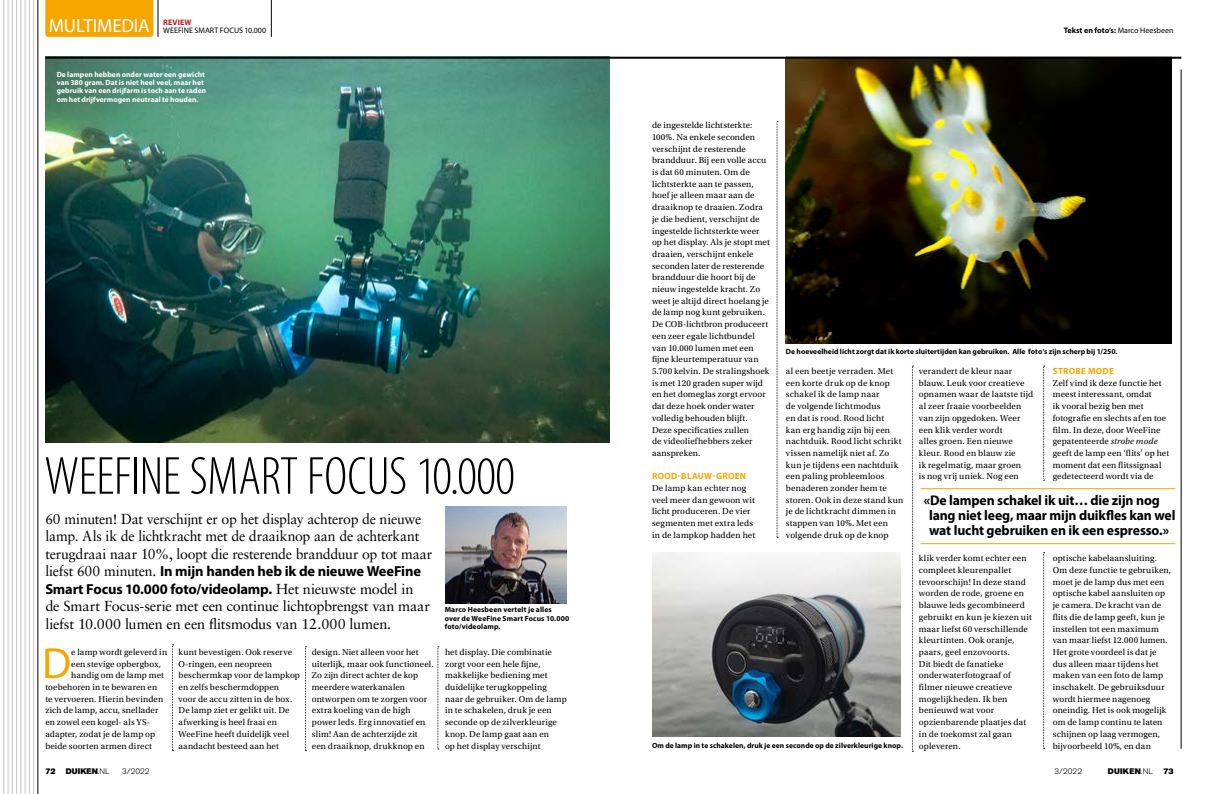
<style>
.page{position:relative;width:1219px;height:794px;background:#fff}
.page>*{position:absolute;margin:0;border:0;box-sizing:border-box;transform-origin:0 0}
.t1{font:300 condensed 54px "Myriad Pro";letter-spacing:-.005em;color:#000}
.t2{font:43.7px "Myriad Pro";color:#f7a600}
.t3{font:19px "Myriad Pro";letter-spacing:-.01em;color:#fff}
.t4{font:14.5px/17.5px "Sabon LT Std";letter-spacing:-.015em;color:#000}
.t5{font:700 14.5px/17.5px "Myriad Pro";letter-spacing:-.015em;color:#000}
.t6{font:700 14px/14.8px "Myriad Pro";letter-spacing:-.01em;color:#000}
.t7{font:9px/11.7px "Utopia Std";letter-spacing:.015em;color:#000}
.t8{font:700 9px "Myriad Pro";letter-spacing:.03em;color:#f7a600}
.t9{font:700 8px "Myriad Pro";color:#000}
.t10{font:8px "Myriad Pro";letter-spacing:.005em;color:#000}
.t11{font:8px "Akzidenz Grotesk BE Super";letter-spacing:.015em;color:#000}
.t12{font:300 8px "Akzidenz Grotesk BE";letter-spacing:.01em;color:#000}
.t13{font:700 8px "Myriad Pro";letter-spacing:.015em;color:#c51a1b}
.t14{font:700 7.5px/8.5px "Myriad Pro";letter-spacing:.005em;color:#000}
.t15{font:700 7.5px/8.5px "Myriad Pro";letter-spacing:.005em;color:#fff}
.s1{font-weight:400}
.s2{font-family:"Sabon LT Std";font-weight:400}
.s3{font-family:"Akzidenz Grotesk BE";font-weight:300}
.s4{font-style:italic}
</style>
<div class="page">
<img style="left:45px;top:59px;width:564px;height:383px">
<hr style="left:38px;top:0;width:1px;height:794px;background:#000">
<hr style="left:33px;top:0;width:1px;height:794px;background:#c6c6c6">
<hr style="left:29px;top:0;width:1px;height:794px;background:#c6c6c6">
<hr style="left:25px;top:0;width:1px;height:794px;background:#c6c6c6">
<hr style="left:21px;top:0;width:1px;height:794px;background:#c6c6c6">
<hr style="left:16px;top:0;width:1px;height:794px;background:#c6c6c6">
<hr style="left:12px;top:0;width:1px;height:794px;background:#c6c6c6">
<hr style="left:8px;top:0;width:1px;height:794px;background:#c6c6c6">
<hr style="left:4px;top:0;width:1px;height:794px;background:#c6c6c6">
<svg style="left:777px;top:121px;width:1px;height:417px"></svg>
<svg style="left:912px;top:366px;width:1px;height:386px"></svg>
<div style="left:45px;top:0;width:108px;height:37px;background:#f7a600"></div>
<svg style="left:1043px;top:366px;width:2px;height:115px"></svg>
<hr style="left:158px;top:0;width:1px;height:37px;background:#000">
<hr style="left:271px;top:0;width:1px;height:37px;background:#000">
<svg style="left:172px;top:644px;width:1px;height:107px"></svg>
<svg style="left:305px;top:646px;width:1px;height:105px"></svg>
<svg style="left:438px;top:646px;width:1px;height:103px"></svg>
<hr style="left:1181px;top:69px;width:1px;height:679px;background:#000">
<img style="left:445px;top:507px;width:122px;height:96px">
<hr style="left:920px;top:488px;width:255px;height:1px;background:#f7a600">
<hr style="left:920px;top:543px;width:255px;height:1px;background:#f7a600">
<img style="left:652px;top:552px;width:248px;height:185px">
<img style="left:786px;top:59px;width:386px;height:285px">
<hr style="left:45px;top:57px;width:1136px;height:2px;background:#000">
<svg style="left:1043px;top:552px;width:2px;height:197px"></svg>
<p class="t13" style="left:163px;top:18px;width:30px">REVIEW</p>
<p class="t10" style="left:163px;top:25px;width:104px">WEEFINE SMART FOCUS 10.000</p>
<h3 class="t3" style="left:49px;top:14px;width:102px">MULTIMEDIA</h3>
<p class="t9" style="left:1064px;top:26px;width:111px">Tekst en foto’s: <span class="s1">Marco Heesbeen</span></p>
<p class="t15" style="left:57px;top:70px;width:151px">De lampen hebben onder water een gewicht van 380 gram. Dat is niet heel veel, maar het gebruik van een drijfarm is toch aan te raden om het drijfvermogen neutraal te houden.</p>
<h1 class="t1" style="left:44px;top:447px;width:472px">WEEFINE SMART FOCUS 10.000</h1>
<h3 class="t4" style="left:45px;top:509px;width:388px">60 minuten! Dat verschijnt er op het display achterop de nieuwe lamp. Als ik de lichtkracht met de draaiknop aan de achterkant terugdraai naar 10%, loopt die resterende brandduur op tot maar</h3>
<h3 class="t5" style="left:45px;top:562px;width:377px"><span class="s2">liefst 600 minuten.</span> In mijn handen heb ik de nieuwe WeeFine<br>Smart Focus 10.000 foto/videolamp. <span class="s2">Het nieuwste model in</span></h3>
<h3 class="t4" style="left:45px;top:597px;width:386px">de Smart Focus-serie met een continue lichtopbrengst van maar liefst 10.000 lumen en een flitsmodus van 12.000 lumen.</h3>
<p class="t14" style="left:445px;top:605px;width:126px">Marco Heesbeen vertelt je alles<br>over de WeeFine Smart Focus 10.000 foto/videolamp.</p>
<h2 class="t2" style="left:42px;top:636px;width:31px">D</h2>
<p class="t7" style="left:71px;top:646px;width:98px">e lamp wordt geleverd in</p>
<p class="t7" style="left:71px;top:658px;width:91px">een stevige opbergbox,</p>
<p class="t7" style="left:71px;top:669px;width:94px">handig om de lamp met</p>
<p class="t7" style="left:45px;top:681px;width:113px">toebehoren in te bewaren en</p>
<p class="t7" style="left:45px;top:693px;width:119px">te vervoeren. Hierin bevinden</p>
<p class="t7" style="left:45px;top:705px;width:115px">zich de lamp, accu, snellader</p>
<p class="t7" style="left:45px;top:716px;width:106px">en zowel een kogel- als YS-</p>
<p class="t7" style="left:45px;top:728px;width:111px">adapter, zodat je de lamp op</p>
<p class="t7" style="left:45px;top:740px;width:108px">beide soorten armen direct</p>
<p class="t11" style="left:45px;top:766px;width:12px">72</p>
<p class="t11" style="left:66px;top:766px;width:45px">DUIKEN<span class="s3">.NL</span></p>
<p class="t12" style="left:122px;top:766px;width:29px">3/2022</p>
<p class="t7" style="left:179px;top:646px;width:123px">kunt bevestigen. Ook reserve<br>O-ringen, een neopreen beschermkap voor de lampkop en zelfs beschermdoppen<br>voor de accu zitten in de box.<br>De lamp ziet er gelikt uit. De afwerking is heel fraai en<br>WeeFine heeft duidelijk veel aandacht besteed aan het</p>
<p class="t7" style="left:312px;top:646px;width:123px">design. Niet alleen voor het uiterlijk, maar ook functioneel.<br>Zo zijn direct achter de kop meerdere waterkanalen ontworpen om te zorgen voor extra koeling van de high power leds. Erg innovatief en slim! Aan de achterzijde zit een draaiknop, drukknop en</p>
<p class="t7" style="left:445px;top:646px;width:123px">het display. Die combinatie zorgt voor een hele fijne, makkelijke bediening met duidelijke terugkoppeling naar de gebruiker. Om de lamp in te schakelen, druk je een seconde op de zilverkleurige knop. De lamp gaat aan en<br>op het display verschijnt</p>
<p class="t7" style="left:652px;top:120px;width:119px">de ingestelde lichtsterkte:<br>100%. Na enkele seconden verschijnt de resterende brandduur. Bij een volle accu is dat 60 minuten. Om de lichtsterkte aan te passen, hoef je alleen maar aan de draaiknop te draaien. Zodra je die bedient, verschijnt de ingestelde lichtsterkte weer op het display. Als je stopt met draaien, verschijnt enkele seconden later de resterende brandduur die hoort bij de nieuw ingestelde kracht. Zo weet je altijd direct hoelang je de lamp nog kunt gebruiken.<br>De COB-lichtbron produceert een zeer egale lichtbundel van 10.000 lumen met een fijne kleurtemperatuur van<br>5.700 kelvin. De stralingshoek is met 120 graden super wijd en het domeglas zorgt ervoor dat deze hoek onder water volledig behouden blijft.<br>Deze specificaties zullen<br>de videoliefhebbers zeker aanspreken.</p>
<p class="t8" style="left:652px;top:471px;width:96px">ROOD-BLAUW-GROEN</p>
<p class="t7" style="left:652px;top:482px;width:105px">De lamp kan echter nog veel meer dan gewoon wit licht produceren. De vier segmenten met extra leds in de lampkop hadden het</p>
<p class="t14" style="left:786px;top:347px;width:333px">De hoeveelheid licht zorgt dat ik korte sluitertijden kan gebruiken. Alle foto‘s zijn scherp bij 1/250.</p>
<p class="t7" style="left:786px;top:365px;width:119px">al een beetje verraden. Met een korte druk op de knop schakel ik de lamp naar<br>de volgende lichtmodus<br>en dat is rood. Rood licht<br>kan erg handig zijn bij een nachtduik. Rood licht schrikt vissen namelijk niet af. Zo kun je tijdens een nachtduik een paling probleemloos benaderen zonder hem te storen. Ook in deze stand kun je de lichtkracht dimmen in stappen van 10%. Met een volgende druk op de knop</p>
<p class="t7" style="left:919px;top:365px;width:116px">verandert de kleur naar blauw. Leuk voor creatieve opnamen waar de laatste tijd al zeer fraaie voorbeelden van zijn opgedoken. Weer een klik verder wordt<br>alles groen. Een nieuwe kleur. Rood en blauw zie<br>ik regelmatig, maar groen<br>is nog vrij uniek. Nog een</p>
<p class="t8" style="left:1053px;top:366px;width:63px">STROBE MODE</p>
<p class="t7" style="left:1053px;top:377px;width:118px">Zelf vind ik deze functie het meest interessant, omdat<br>ik vooral bezig ben met fotografie en slechts af en toe film. In deze, door WeeFine gepatenteerde <span class="s4">strobe mode </span>geeft de lamp een ‘flits’ op het moment dat een flitssignaal gedetecteerd wordt via de</p>
<h3 class="t6" style="left:929px;top:493px;width:248px;text-indent:-5px">«De lampen schakel ik uit… die zijn nog lang niet leeg, maar mijn duikfles kan wel wat lucht gebruiken en ik een espresso.»</h3>
<p class="t14" style="left:652px;top:741px;width:252px">Om de lamp in te schakelen, druk je een seconde op de zilverkleurige knop.</p>
<p class="t7" style="left:919px;top:552px;width:114px">klik verder komt echter een compleet kleurenpallet tevoorschijn! In deze stand worden de rode, groene en blauwe leds gecombineerd gebruikt en kun je kiezen uit maar liefst 60 verschillende kleurtinten. Ook oranje, paars, geel enzovoorts.<br>Dit biedt de fanatieke onderwaterfotograaf of filmer nieuwe creatieve mogelijkheden. Ik ben benieuwd wat voor opzienbarende plaatjes dat in de toekomst zal gaan opleveren.</p>
<p class="t7" style="left:1053px;top:552px;width:120px">optische kabelaansluiting.<br>Om deze functie te gebruiken, moet je de lamp dus met een optische kabel aansluiten op je camera. De kracht van de flits die de lamp geeft, kun je instellen tot een maximum van maar liefst 12.000 lumen.<br>Het grote voordeel is dat je dus alleen maar tijdens het maken van een foto de lamp inschakelt. De gebruiksduur wordt hiermee nagenoeg oneindig. Het is ook mogelijk om de lamp continu te laten schijnen op laag vermogen, bijvoorbeeld 10%, en dan</p>
<p class="t12" style="left:1054px;top:766px;width:29px">3/2022</p>
<p class="t11" style="left:1108px;top:766px;width:47px">DUIKEN<span class="s3">.NL</span></p>
<p class="t11" style="left:1163px;top:766px;width:12px">73</p>
</div>
